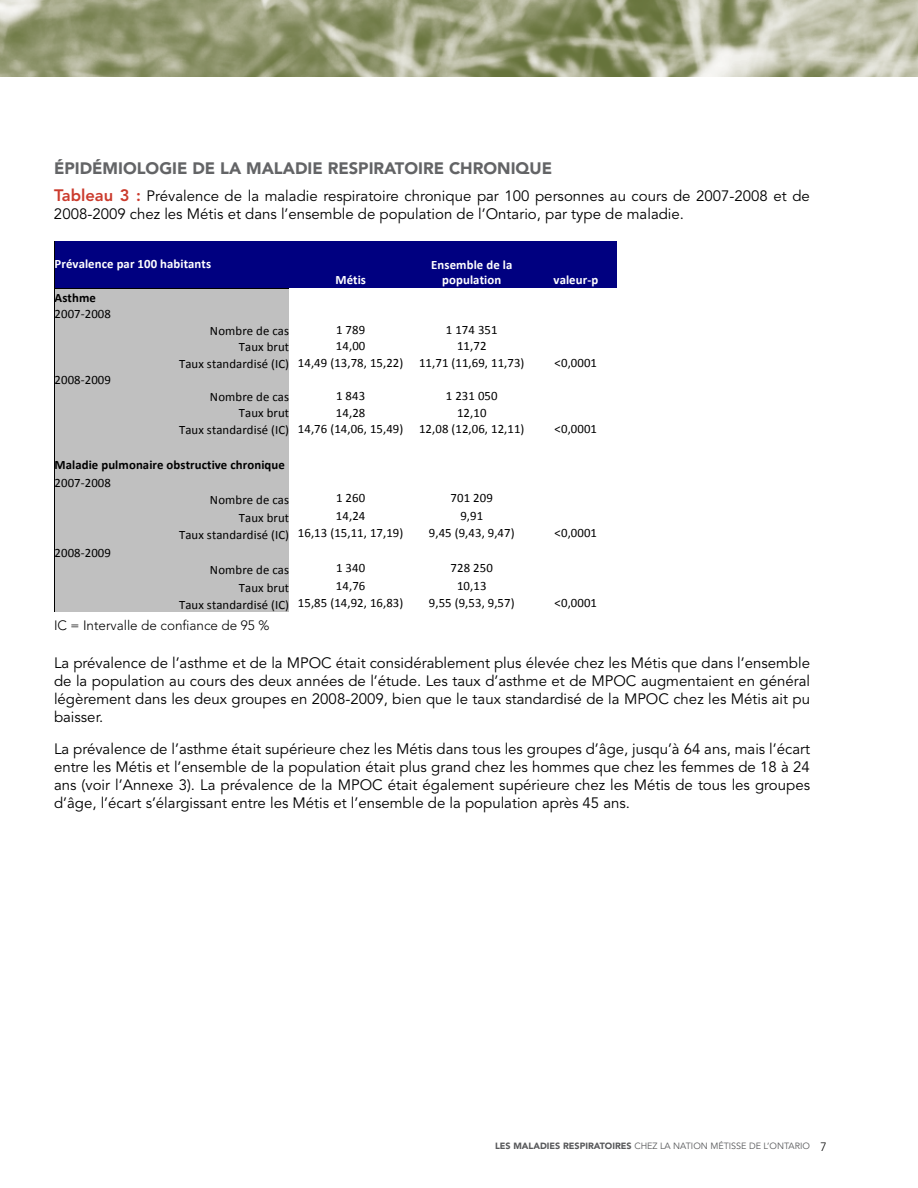
<style>
.page{position:relative;width:918px;height:1188px;background:#fff}
.page>*{position:absolute;margin:0;border:0;box-sizing:border-box;transform-origin:0 0}
.t1{font:900 16.5px "Avenir LT Std";color:#636466}
.t2{font:15px/18px "Avenir LT Std";color:#000;text-align:justify}
.t3{font:13.95px/16.5px "Calisto";letter-spacing:.01em;color:#000}
.t4{font:300 13.5px "Avenir LT Std";color:#000}
.t5{font:12.75px/16.8px "Calibri";letter-spacing:.01em;color:#000}
.t6{font:700 12.75px/15.9px "Calibri";letter-spacing:.01em;color:#fff;text-align:center}
.t7{font:700 12.75px "Calibri";letter-spacing:.005em;color:#000}
.t8{font:12.75px "Calisto";letter-spacing:.005em;color:#000}
.t9{font:9px "Avenir LT Std";color:#58595b}
.s1{font-weight:800;font-size:16.5px;color:#cb3b2d}
.s2{font-weight:900}
.s3{font-weight:300;font-size:12px;color:#000}
</style>
<div class="page">
<img style="left:0;top:0;width:918px;height:77px">
<div style="left:55px;top:241px;width:234px;height:47px;background:#000080"></div>
<div style="left:289px;top:241px;width:123px;height:47px;background:#000080"></div>
<div style="left:412px;top:241px;width:119px;height:47px;background:#000080"></div>
<div style="left:531px;top:241px;width:85px;height:47px;background:#000080"></div>
<hr style="left:54px;top:241px;width:1px;height:47px;background:#000">
<div style="left:55px;top:289px;width:234px;height:16px;background:#c0c0c0"></div>
<hr style="left:55px;top:288px;width:234px;height:1px;background:#000">
<div style="left:55px;top:305px;width:234px;height:17px;background:#c0c0c0"></div>
<div style="left:55px;top:322px;width:234px;height:16px;background:#c0c0c0"></div>
<div style="left:55px;top:338px;width:234px;height:17px;background:#c0c0c0"></div>
<div style="left:55px;top:355px;width:234px;height:17px;background:#c0c0c0"></div>
<div style="left:55px;top:372px;width:234px;height:16px;background:#c0c0c0"></div>
<div style="left:55px;top:388px;width:234px;height:17px;background:#c0c0c0"></div>
<div style="left:55px;top:405px;width:234px;height:16px;background:#c0c0c0"></div>
<div style="left:55px;top:421px;width:234px;height:17px;background:#c0c0c0"></div>
<div style="left:55px;top:438px;width:234px;height:17px;background:#c0c0c0"></div>
<div style="left:55px;top:455px;width:234px;height:18px;background:#c0c0c0"></div>
<div style="left:55px;top:473px;width:234px;height:17px;background:#c0c0c0"></div>
<div style="left:55px;top:490px;width:234px;height:18px;background:#c0c0c0"></div>
<div style="left:55px;top:508px;width:234px;height:17px;background:#c0c0c0"></div>
<div style="left:55px;top:525px;width:234px;height:18px;background:#c0c0c0"></div>
<div style="left:55px;top:543px;width:234px;height:17px;background:#c0c0c0"></div>
<div style="left:55px;top:560px;width:234px;height:18px;background:#c0c0c0"></div>
<div style="left:55px;top:578px;width:234px;height:17px;background:#c0c0c0"></div>
<div style="left:55px;top:595px;width:234px;height:17px;background:#c0c0c0"></div>
<svg style="left:54px;top:288px;width:1px;height:324px"></svg>
<p class="t1" style="left:54px;top:159px;width:22px">ÉPIDÉMIOLOGIE</p>
<p class="t1" style="left:192px;top:159px;width:66px">DELAMALADIE</p>
<p class="t1" style="left:328px;top:159px;width:11px">RESPIRATOIRE</p>
<p class="t1" style="left:449px;top:159px;width:13px">CHRONIQUE</p>
<p class="t2" style="left:54px;top:187px;width:757px"><span class="s1">Tableau 3 :</span> Prévalence de la maladie respiratoire chronique par 100 personnes au cours de 2007-2008 et de<br>2008-2009 chez les Métis et dans l’ensemble de population de l’Ontario, par type de maladie.</p>
<p class="t3" style="left:54px;top:190px;width:552px">2007-2008 et de 2008-2009 chez les Métis et dans l'ensemble de population de l'Ontario, par type de maladie.</p>
<p class="t6" style="left:55px;top:256px;width:158px">Prévalence par 100 habitants</p>
<p class="t6" style="left:335px;top:272px;width:32px">Métis</p>
<p class="t6" style="left:431px;top:256px;width:83px">Ensemble de la population</p>
<p class="t6" style="left:554px;top:272px;width:46px">valeur--‐p</p>
<p class="t7" style="left:55px;top:289px;width:43px">Asthme</p>
<p class="t5" style="left:55px;top:305px;width:58px">2007--‐2008</p>
<p class="t5" style="left:55px;top:371px;width:58px">2008--‐2009</p>
<p class="t5" style="left:210px;top:322px;width:81px">Nombre de cas</p>
<p class="t5" style="left:336px;top:321px;width:31px">1 789</p>
<p class="t5" style="left:446px;top:321px;width:53px">1 174 351</p>
<p class="t5" style="left:239px;top:338px;width:52px">Taux brut</p>
<p class="t5" style="left:336px;top:337px;width:31px">14,00</p>
<p class="t5" style="left:179px;top:337px;width:347px;text-indent:278px">11,72<br>Taux standardisé (IC) 14,49 (13,78, 15,22) 11,71 (11,69, 11,73)</p>
<p class="t5" style="left:210px;top:388px;width:81px">Nombre de cas</p>
<p class="t5" style="left:336px;top:387px;width:31px">1 843</p>
<p class="t5" style="left:446px;top:387px;width:53px">1 231 050</p>
<p class="t5" style="left:239px;top:404px;width:52px">Taux brut</p>
<p class="t5" style="left:336px;top:404px;width:31px">14,28</p>
<p class="t5" style="left:179px;top:404px;width:347px;text-indent:278px">12,10<br>Taux standardisé (IC) 14,76 (14,06, 15,49) 12,08 (12,06, 12,11)</p>
<p class="t5" style="left:555px;top:354px;width:44px">&lt;0,0001</p>
<p class="t5" style="left:555px;top:420px;width:44px">&lt;0,0001</p>
<p class="t7" style="left:55px;top:457px;width:232px">Maladie pulmonaire obstructive chronique</p>
<p class="t5" style="left:55px;top:473px;width:58px">2007--‐2008</p>
<p class="t5" style="left:210px;top:491px;width:81px">Nombre de cas</p>
<p class="t5" style="left:336px;top:489px;width:31px">1 260</p>
<p class="t5" style="left:451px;top:489px;width:44px">701 209</p>
<p class="t5" style="left:239px;top:508px;width:52px">Taux brut</p>
<p class="t5" style="left:336px;top:507px;width:31px">14,24</p>
<p class="t5" style="left:460px;top:507px;width:24px">9,91</p>
<p class="t5" style="left:179px;top:526px;width:226px">Taux standardisé (IC) 16,13 (15,11, 17,19)</p>
<p class="t5" style="left:429px;top:524px;width:87px">9,45 (9,43, 9,47)</p>
<p class="t5" style="left:555px;top:524px;width:44px">&lt;0,0001</p>
<p class="t5" style="left:55px;top:543px;width:58px">2008--‐2009</p>
<p class="t5" style="left:210px;top:561px;width:81px">Nombre de cas</p>
<p class="t5" style="left:336px;top:559px;width:31px">1 340</p>
<p class="t5" style="left:451px;top:559px;width:44px">728 250</p>
<p class="t5" style="left:239px;top:578px;width:52px">Taux brut</p>
<p class="t5" style="left:336px;top:577px;width:31px">14,76</p>
<p class="t5" style="left:457px;top:577px;width:31px">10,13</p>
<p class="t5" style="left:179px;top:596px;width:226px">Taux standardisé (IC) 15,85 (14,92, 16,83)</p>
<p class="t5" style="left:429px;top:594px;width:87px">9,55 (9,53, 9,57)</p>
<p class="t5" style="left:555px;top:594px;width:44px">&lt;0,0001</p>
<p class="t8" style="left:54px;top:614px;width:202px">IC = Intervalle de confiance de 95 %</p>
<p class="t3" style="left:54px;top:660px;width:563px">dans l'ensemble de la population au cours des deux années de l'étude. Les taux d'asthme et de<br>MPOC augmentaient en général légèrement dans les deux groupes en 2008-2009, bien que le taux standardisé de la MPOC chez les Métis ait pu baisser.</p>
<p class="t3" style="left:54px;top:741px;width:576px">64 ans, mais l'écart entre les Métis et l'ensemble de la population était plus grand chez les hommes que chez les femmes de 18 à 24 ans (voir l'Annexe 3). La prévalence de la MPOC était également supérieure chez les Métis de tous les groupes d'âge, l'écart s'élargissant entre les Métis et l'ensemble de la population après 45 ans.</p>
<p class="t4" style="left:54px;top:617px;width:217px">IC = Intervalle de confiance de 95 %</p>
<p class="t2" style="left:54px;top:655px;width:758px">La prévalence de l’asthme et de la MPOC était considérablement plus élevée chez les Métis que dans l’ensemble de la population au cours des deux années de l’étude. Les taux d’asthme et de MPOC augmentaient en général légèrement dans les deux groupes en 2008-2009, bien que le taux standardisé de la MPOC chez les Métis ait pu baisser.</p>
<p class="t2" style="left:54px;top:740px;width:758px">La prévalence de l’asthme était supérieure chez les Métis dans tous les groupes d’âge, jusqu’à 64 ans, mais l’écart entre les Métis et l’ensemble de la population était plus grand chez les hommes que chez les femmes de 18 à 24 ans (voir l’Annexe 3). La prévalence de la MPOC était également supérieure chez les Métis de tous les groupes d’âge, l’écart s’élargissant entre les Métis et l’ensemble de la population après 45 ans.</p>
<p class="t9" style="left:495px;top:1141px;width:333px"><span class="s2">LES MALADIES RESPIRATOIRES</span> CHEZ LA NATION MÉTISSE DE L’ONTARIO <span class="s3">7</span></p>
</div>
